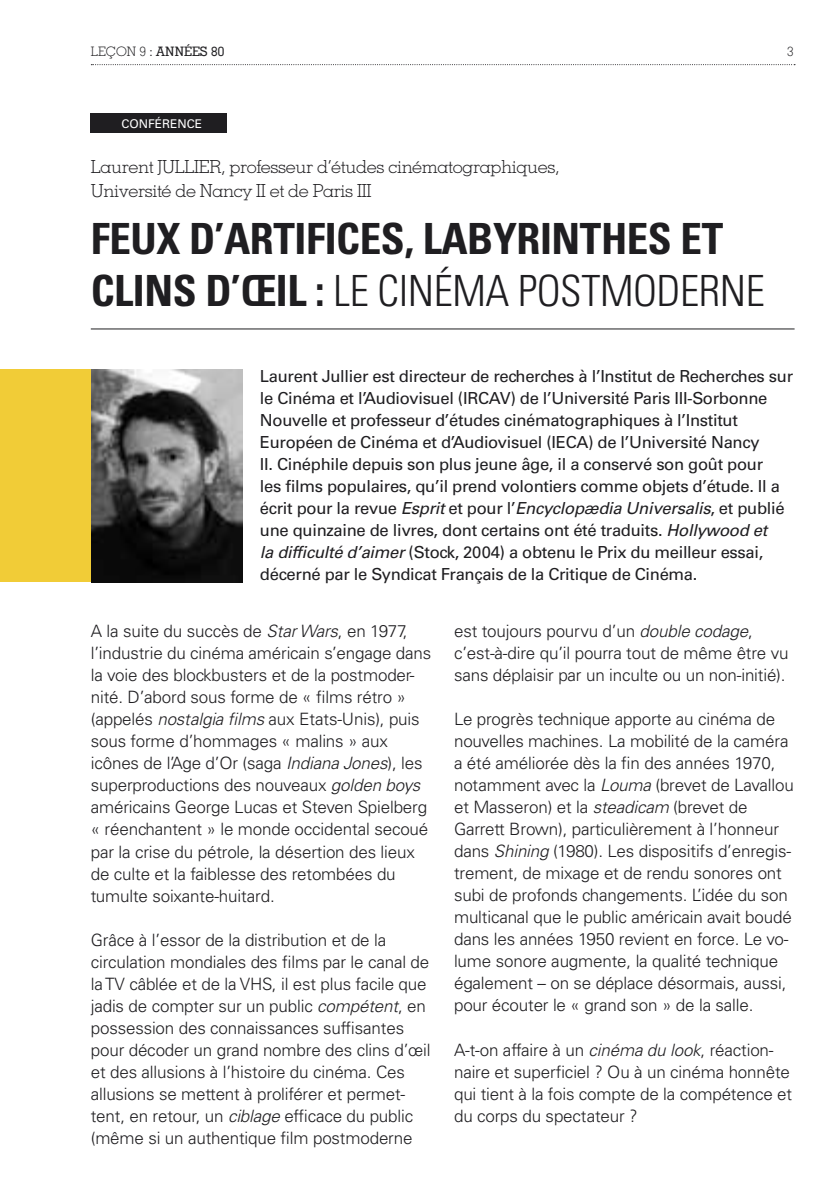
<style>
.page{position:relative;width:840px;height:1191px;background:#fff}
.page>*{position:absolute;margin:0;border:0;box-sizing:border-box;transform-origin:0 0}
.t1{font:700 condensed 43px/51.6px "Univers LT Std";letter-spacing:-.01em;color:#1f1e21}
.t2{font:300 18px/24px "Memphis";letter-spacing:-.02em;color:#1f1e21}
.t3{font:300 17px/22px "Univers LT Std";letter-spacing:-.01em;color:#1f1e21}
.t4{font:16.6px/22px "Univers LT Std";letter-spacing:-.02em;color:#1f1e21}
.t5{font:500 13px "Memphis";color:#1f1e21}
.t6{font:300 13px "Memphis";color:#1f1e21}
.t7{font:12px "Univers LT Std";color:#fff}
.s1{font-weight:300}
.s2{font-style:italic}
</style>
<div class="page">
<svg style="left:91px;top:64px;width:703px;height:1px"></svg>
<hr style="left:91px;top:329px;width:703px;height:1px;background:#1f1e21">
<div style="left:91px;top:113px;width:136px;height:20px;background:#1f1e21"></div>
<div style="left:0;top:369px;width:122px;height:213px;background:#f1cc37"></div>
<img style="left:91px;top:369px;width:152px;height:213px">
<p class="t5" style="left:91px;top:43px;width:135px"><span class="s1">Leçon 9 :</span> ANNÉES 80</p>
<p class="t6" style="left:786px;top:43px;width:8px">3</p>
<p class="t7" style="left:121px;top:116px;width:82px">conférence</p>
<p class="t2" style="left:91px;top:154px;width:470px">Laurent JULLIER, professeur d’études cinématographiques,<br>Université de Nancy II et de Paris III</p>
<h1 class="t1" style="left:91px;top:213px;width:675px">FEUX D’ARTIFICES, LABYRINTHES ET<br>CLINS D’ŒIL : <span class="s1">LE CINÉMA POSTMODERNE</span></h1>
<p class="t4" style="left:260px;top:365px;width:534px">Laurent Jullier est directeur de recherches à l’Institut de Recherches sur le Cinéma et l’Audiovisuel (IRCAV) de l’Université Paris III-Sorbonne Nouvelle et professeur d’études cinématographiques à l’Institut Européen de Cinéma et d’Audiovisuel (IECA) de l’Université Nancy<br>II. Cinéphile depuis son plus jeune âge, il a conservé son goût pour<br>les films populaires, qu’il prend volontiers comme objets d’étude. Il a écrit pour la revue <span class="s2">Esprit</span> et pour l’<span class="s2">Encyclopædia Universalis</span>, et publié une quinzaine de livres, dont certains ont été traduits. <span class="s2">Hollywood et<br>la difficulté d’aimer</span> (Stock, 2004) a obtenu le Prix du meilleur essai, décerné par le Syndicat Français de la Critique de Cinéma.</p>
<p class="t3" style="left:91px;top:620px;width:342px">A la suite du succès de <span class="s2">Star Wars</span>, en 1977, l’industrie du cinéma américain s’engage dans la voie des blockbusters et de la postmoder&shy;nité. D’abord sous forme de « films rétro » (appelés <span class="s2">nostalgia films</span> aux Etats-Unis), puis sous forme d’hommages « malins » aux icônes de l’Age d’Or (saga <span class="s2">Indiana Jones</span>), les superproductions des nouveaux <span class="s2">golden boys </span>américains George Lucas et Steven Spielberg « réenchantent » le monde occidental secoué par la crise du pétrole, la désertion des lieux de culte et la faiblesse des retombées du tumulte soixante-huitard.</p>
<p class="t3" style="left:91px;top:928px;width:341px">Grâce à l’essor de la distribution et de la circulation mondiales des films par le canal de la TV câblée et de la VHS, il est plus facile que jadis de compter sur un public <span class="s2">compétent</span>, en possession des connaissances suffisantes pour décoder un grand nombre des clins d’œil et des allusions à l’histoire du cinéma. Ces allusions se mettent à proliférer et permet&shy;tent, en retour, un <span class="s2">ciblage</span> efficace du public (même si un authentique film postmoderne</p>
<p class="t3" style="left:454px;top:620px;width:336px">est toujours pourvu d’un <span class="s2">double codage</span>, c’est-à-dire qu’il pourra tout de même être vu sans déplaisir par un inculte ou un non-initié).</p>
<p class="t3" style="left:454px;top:708px;width:341px">Le progrès technique apporte au cinéma de nouvelles machines. La mobilité de la caméra a été améliorée dès la fin des années 1970, notamment avec la <span class="s2">Louma</span> (brevet de Lavallou et Masseron) et la <span class="s2">steadicam</span> (brevet de Garrett Brown), particulièrement à l’honneur dans <span class="s2">Shining</span> (1980). Les dispositifs d’enregis&shy;trement, de mixage et de rendu sonores ont subi de profonds changements. L’idée du son multicanal que le public américain avait boudé dans les années 1950 revient en force. Le vo&shy;lume sonore augmente, la qualité technique également – on se déplace désormais, aussi, pour écouter le « grand son » de la salle.</p>
<p class="t3" style="left:454px;top:1038px;width:339px">A-t-on affaire à un <span class="s2">cinéma du look</span>, réaction&shy;naire et superficiel ? Ou à un cinéma honnête qui tient à la fois compte de la compétence et du corps du spectateur ?</p>
</div>
